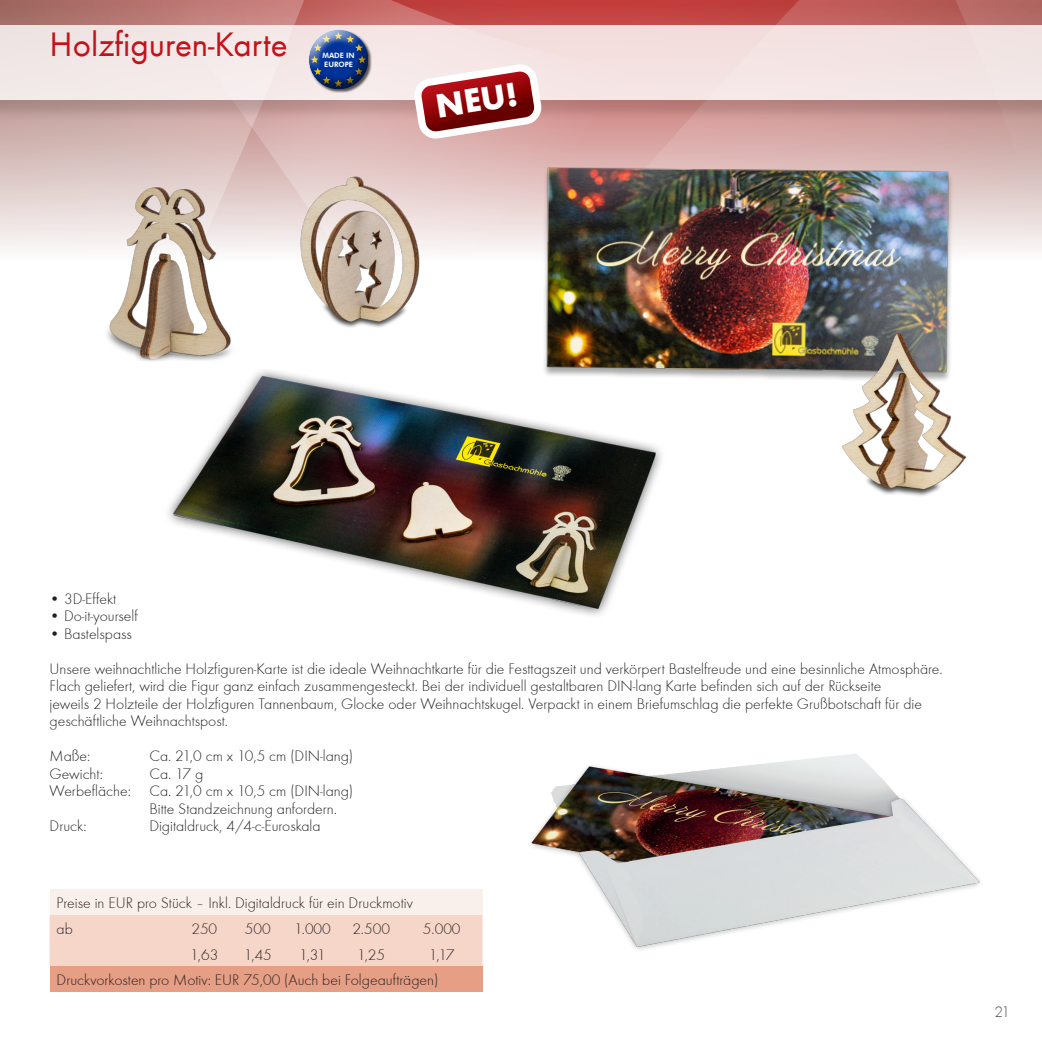
<style>
.page{position:relative;width:1042px;height:1042px;background:#fff}
.page>*{position:absolute;margin:0;border:0;box-sizing:border-box;transform-origin:0 0}
.t1{font:35px "Futura T";color:#c4121a}
.t2{font:700 35px "Futura PT";color:#fff}
.t3{font:15.75px/17.5px "Futura T Ligh";color:#231f20}
.t4{font:15.75px "Futura T Light";color:#4b4c4d}
.t5{font:800 7.35px/8.8px "Futura BT";color:#fff}
</style>
<div class="page">
<svg style="left:3px;top:0;width:463px;height:250px;background:#d9bab8"></svg>
<svg style="left:466px;top:0;width:576px;height:250px;background:#d6a7a4"></svg>
<div style="left:0;top:27px;width:1042px;height:94px;background:#231f20;opacity:.2"></div>
<div style="left:0;top:25px;width:1042px;height:74px;background:#f3e6e6"></div>
<img style="left:168px;top:370px;width:494px;height:246px">
<div style="left:50px;top:889px;width:432px;height:26px;background:#faf0eb"></div>
<div style="left:50px;top:915px;width:432px;height:51px;background:#f5d6c8"></div>
<div style="left:50px;top:966px;width:432px;height:26px;background:#e69e85"></div>
<svg style="left:309px;top:0;width:397px;height:139px"></svg>
<img style="left:104px;top:181px;width:132px;height:180px">
<img style="left:292px;top:172px;width:136px;height:156px">
<img style="left:531px;top:754px;width:449px;height:196px">
<img style="left:532px;top:150px;width:429px;height:237px">
<img style="left:837px;top:331px;width:130px;height:165px">
<h1 class="t1" style="left:50px;top:25px;width:239px">Holzfiguren-Karte</h1>
<p class="t5" style="left:322px;top:51px;width:34px">MADE IN<br>EUROPE</p>
<h1 class="t2" style="left:432px;top:84px;width:84px;rotate:-9deg">NEU!</h1>
<p class="t3" style="left:50px;top:590px;width:68px">• 3D-Effekt</p>
<p class="t3" style="left:50px;top:608px;width:90px">• Do-it-yourself</p>
<p class="t3" style="left:50px;top:625px;width:84px">• Bastelspass</p>
<p class="t3" style="left:50px;top:660px;width:894px">Unsere weihnachtliche Holzfiguren-Karte ist die ideale Weihnachtkarte für die Festtagszeit und verkörpert Bastelfreude und eine besinnliche Atmosphäre.<br>Flach geliefert, wird die Figur ganz einfach zusammengesteckt. Bei der individuell gestaltbaren DIN-lang Karte befinden sich auf der Rückseite<br>jeweils 2 Holzteile der Holzfiguren Tannenbaum, Glocke oder Weihnachtskugel. Verpackt in einem Briefumschlag die perfekte Grußbotschaft für die geschäftliche Weihnachtspost.</p>
<p class="t3" style="left:50px;top:748px;width:42px">Maße:</p>
<p class="t3" style="left:149px;top:748px;width:205px">Ca. 21,0 cm x 10,5 cm (DIN-lang)</p>
<p class="t3" style="left:50px;top:765px;width:55px">Gewicht:</p>
<p class="t3" style="left:149px;top:765px;width:55px">Ca. 17 g</p>
<p class="t3" style="left:50px;top:783px;width:305px">Werbefläche: Ca. 21,0 cm x 10,5 cm (DIN-lang)</p>
<p class="t3" style="left:149px;top:800px;width:189px">Bitte Standzeichnung anfordern.</p>
<p class="t3" style="left:50px;top:818px;width:38px">Druck:</p>
<p class="t3" style="left:149px;top:818px;width:173px">Digitaldruck, 4/4-c-Euroskala</p>
<p class="t3" style="left:57px;top:890px;width:358px;line-height:25.7px">Preise in EUR pro Stück – Inkl. Digitaldruck für ein Druckmotiv ab</p>
<p class="t3" style="left:191px;top:920px;width:27px">250</p>
<p class="t3" style="left:245px;top:920px;width:27px">500</p>
<p class="t3" style="left:294px;top:920px;width:38px">1.000</p>
<p class="t3" style="left:352px;top:920px;width:39px">2.500</p>
<p class="t3" style="left:423px;top:920px;width:39px">5.000</p>
<p class="t3" style="left:190px;top:946px;width:30px">1,63</p>
<p class="t3" style="left:244px;top:946px;width:30px">1,45</p>
<p class="t3" style="left:299px;top:946px;width:28px">1,31</p>
<p class="t3" style="left:357px;top:946px;width:30px">1,25</p>
<p class="t3" style="left:57px;top:942px;width:399px;line-height:25.7px;text-indent:372px">1,17<br>Druckvorkosten pro Motiv: EUR 75,00 (Auch bei Folgeaufträgen)</p>
<p class="t4" style="left:994px;top:1003px;width:17px">21</p>
</div>
